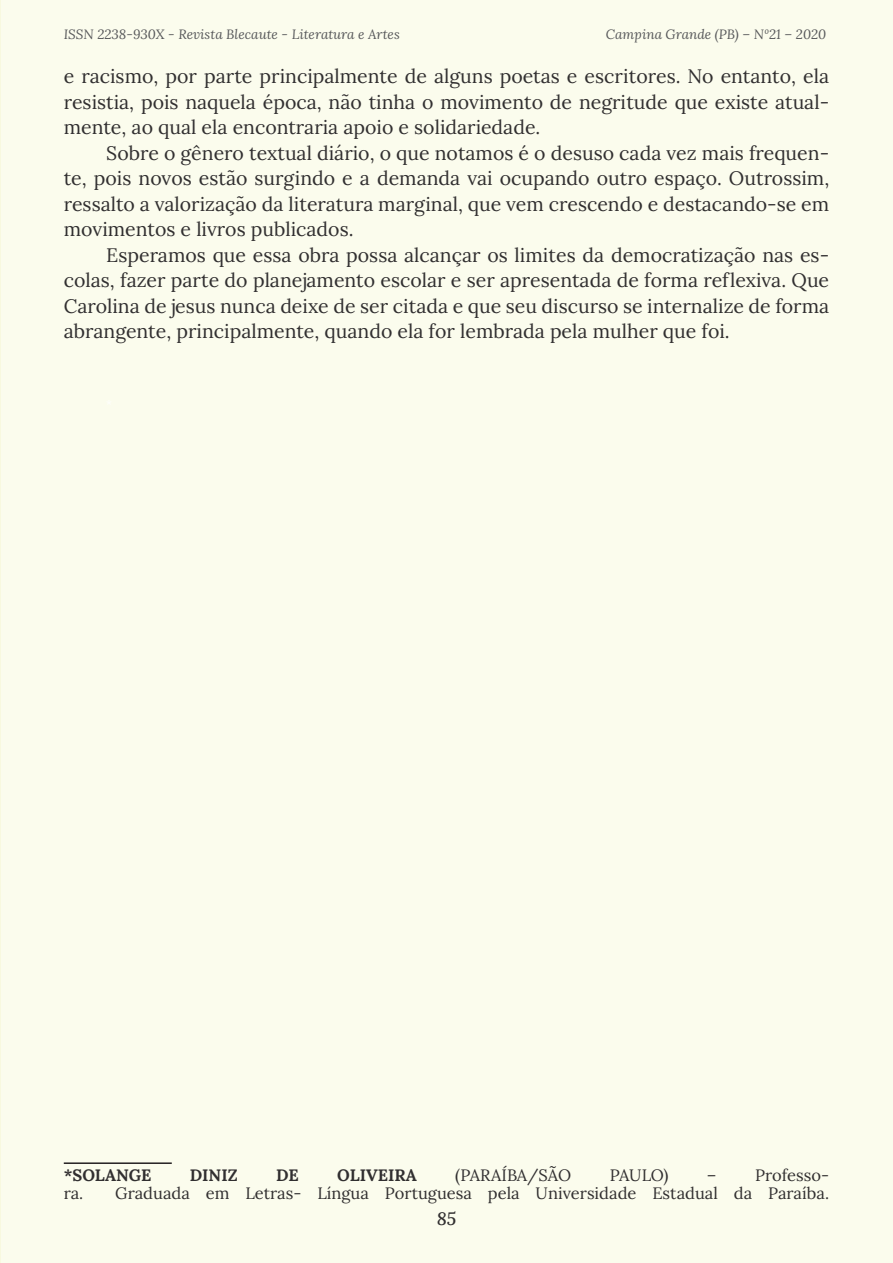
<style>
.page{position:relative;width:893px;height:1263px;background:#fbfced}
.page>*{position:absolute;margin:0;border:0;box-sizing:border-box;transform-origin:0 0}
.TEXTO_GERAL{font:19.5px/25.5px "Lora";color:#312f30;text-align:justify}
.t1{font:italic 500 18px "Lora";color:#312f30}
.RODAPÉ{font:16.5px/18px "Lora";color:#312f30;text-align:right}
.RODAPÉ-2{font:700 16.5px "Lora";color:#312f30}
.t2{font:italic 13.5px "Lora";color:#57585a}
</style>
<div class="page">
<hr style="left:64px;top:1162px;width:108px;height:2px;background:#231f20">
<p class="t2" style="left:64px;top:25px;width:338px">ISSN 2238-930X - Revista Blecaute - Literatura e Artes</p>
<p class="t2" style="left:606px;top:25px;width:222px">Campina Grande (PB) – Nº21 – 2020</p>
<p class="TEXTO_GERAL" style="left:64px;top:62px;width:767px">e racismo, por parte principalmente de alguns poetas e escritores. No entanto, ela resistia, pois naquela época, não tinha o movimento de negritude que existe atual&shy;mente, ao qual ela encontraria apoio e solidariedade.</p>
<p class="TEXTO_GERAL" style="left:64px;top:139px;width:767px;text-indent:43px">Sobre o gênero textual diário, o que notamos é o desuso cada vez mais frequen&shy;te, pois novos estão surgindo e a demanda vai ocupando outro espaço. Outrossim, ressalto a valorização da literatura marginal, que vem crescendo e destacando-se em movimentos e livros publicados.</p>
<p class="TEXTO_GERAL" style="left:64px;top:241px;width:767px;text-indent:43px">Esperamos que essa obra possa alcançar os limites da democratização nas es&shy;colas, fazer parte do planejamento escolar e ser apresentada de forma reflexiva. Que Carolina de jesus nunca deixe de ser citada e que seu discurso se internalize de forma abrangente, principalmente, quando ela for lembrada pela mulher que foi.</p>
<p class="RODAPÉ-2" style="left:64px;top:1162px;width:89px">*SOLANGE</p>
<p class="RODAPÉ-2" style="left:190px;top:1162px;width:49px">DINIZ</p>
<p class="RODAPÉ-2" style="left:276px;top:1162px;width:24px">DE</p>
<p class="RODAPÉ-2" style="left:337px;top:1162px;width:81px">OLIVEIRA</p>
<p class="RODAPÉ" style="left:455px;top:1165px;width:118px">(PARAÍBA/SÃO</p>
<p class="RODAPÉ" style="left:610px;top:1165px;width:60px">PAULO)</p>
<p class="RODAPÉ" style="left:64px;top:1165px;width:767px">– Professo-<br>ra. Graduada em Letras- Língua Portuguesa pela Universidade Estadual da Paraíba.</p>
<p class="t1" style="left:437px;top:1206px;width:21px">85</p>
</div>
